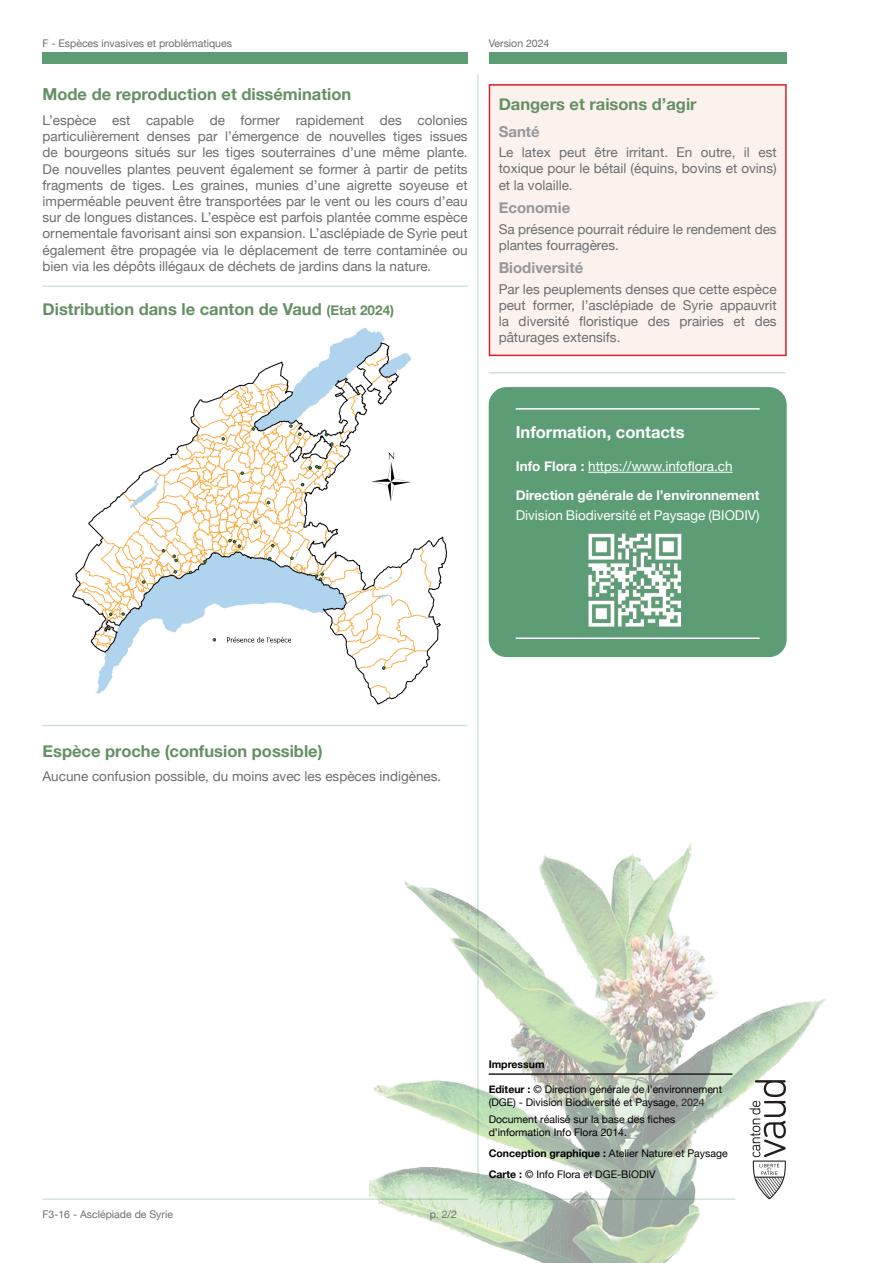
<style>
.page{position:relative;width:893px;height:1263px;background:#fff}
.page>*{position:absolute;margin:0;border:0;box-sizing:border-box;transform-origin:0 0}
.Titres_1_-_Verts{font:700 16.5px "Helvetica Neue";color:#649063}
.t1{font:700 16.5px "Helvetica Neue";color:#fff}
.Titre_2_-_Gris{font:700 15px "Helvetica Neue";color:#95979a}
.Contenu{font:13.5px/16.2px "Helvetica Neue";color:#6c6d70;text-align:justify}
.t2{font:700 13.5px/29px "Helvetica Neue";color:#fff}
.t3{font:13.5px "Helvetica Neue";color:#fff}
.t4{font:10.5px/12.6px "Helvetica Neue";color:#000001}
.t5{font:10.5px "Helvetica Neue";color:#6c6d70}
.t6{font:700 10.5px "Helvetica Neue";color:#000001}
.s1{font-size:13.5px}
.s2{font-weight:400}
.s3{font-weight:700}
.s4{color:#231f20}
</style>
<div class="page">
<img style="left:370px;top:842px;width:456px;height:421px">
<div style="left:42px;top:53px;width:426px;height:11px;background:#5c9d75"></div>
<div style="left:489px;top:53px;width:297px;height:11px;background:#5c9d75"></div>
<hr style="left:43px;top:1198px;width:425px;height:2px;background:#16743a">
<hr style="left:489px;top:1198px;width:246px;height:2px;background:#16743a">
<svg style="left:749px;top:1080px;width:37px;height:119px"></svg>
<div style="left:489px;top:388px;width:297px;height:268px;background:#5c9d75;border-radius:17px"></div>
<hr style="left:516px;top:637px;width:244px;height:2px;background:#fff">
<hr style="left:516px;top:408px;width:244px;height:2px;background:#fff">
<hr style="left:588px;top:472px;width:145px;height:1px;background:#fff">
<div style="left:489px;top:387px;width:298px;height:270px;border:2px solid #16743a;border-radius:17px"></div>
<hr style="left:489px;top:372px;width:297px;height:2px;background:#16743a">
<hr style="left:477px;top:74px;width:2px;height:1114px;background:#16743a">
<hr style="left:43px;top:285px;width:425px;height:2px;background:#16743a">
<img style="left:72px;top:328px;width:376px;height:377px">
<hr style="left:43px;top:725px;width:425px;height:1px;background:#16743a">
<div style="left:489px;top:85px;width:297px;height:270px;background:#fbf2ed"></div>
<div style="left:489px;top:84px;width:298px;height:272px;border:2px solid #d1232a"></div>
<div style="left:43px;top:326px;width:277px;height:32px;background:#fff"></div>
<hr style="left:489px;top:1073px;width:243px;height:2px;background:#231f20">
<img style="left:588px;top:533px;width:93px;height:94px">
<p class="t5" style="left:43px;top:37px;width:191px">F - Espèces invasives et problématiques</p>
<p class="t5" style="left:489px;top:37px;width:62px">Version 2024</p>
<p class="Titres_1_-_Verts" style="left:43px;top:84px;width:310px">Mode de reproduction et dissémination</p>
<p class="Contenu" style="left:43px;top:112px;width:427px">L’espèce est capable de former rapidement des colonies particulièrement denses par l’émergence de nouvelles tiges issues de bourgeons situés sur les tiges souterraines d’une même plante.<br>De nouvelles plantes peuvent également se former à partir de petits fragments de tiges. Les graines, munies d’une aigrette soyeuse et imperméable peuvent être transportées par le vent ou les cours d’eau sur de longues distances. L’espèce est parfois plantée comme espèce ornementale favorisant ainsi son expansion. L’asclépiade de Syrie peut également être propagée via le déplacement de terre contaminée ou bien via les dépôts illégaux de déchets de jardins dans la nature.</p>
<p class="Titres_1_-_Verts" style="left:43px;top:299px;width:353px">Distribution dans le canton de Vaud <span class="s1">(Etat 2024)</span></p>
<p class="Titres_1_-_Verts" style="left:499px;top:94px;width:199px">Dangers et raisons d’agir</p>
<p class="Titre_2_-_Gris" style="left:499px;top:122px;width:43px">Santé</p>
<p class="Contenu" style="left:499px;top:144px;width:279px">Le latex peut être irritant. En outre, il est toxique pour le bétail (équins, bovins et ovins) et la volaille.</p>
<p class="Titre_2_-_Gris" style="left:499px;top:198px;width:73px">Economie</p>
<p class="Contenu" style="left:499px;top:220px;width:279px">Sa présence pourrait réduire le rendement des plantes fourragères.</p>
<p class="Titre_2_-_Gris" style="left:499px;top:259px;width:86px">Biodiversité</p>
<p class="Contenu" style="left:499px;top:281px;width:279px">Par les peuplements denses que cette espèce peut former, l’asclépiade de Syrie appauvrit la diversité floristique des prairies et des pâturages extensifs.</p>
<p class="t1" style="left:516px;top:422px;width:170px">Information, contacts</p>
<p class="t2" style="left:516px;top:451px;width:245px">Info Flora : <span class="s2">https://www.infoflora.ch<br></span>Direction générale de l’environnement</p>
<p class="t3" style="left:516px;top:507px;width:245px">Division Biodiversité et Paysage (BIODIV)</p>
<p class="Titres_1_-_Verts" style="left:43px;top:740px;width:282px">Espèce proche (confusion possible)</p>
<p class="Contenu" style="left:43px;top:768px;width:400px">Aucune confusion possible, du moins avec les espèces indigènes.</p>
<p class="t5" style="left:43px;top:1208px;width:132px">F3-16 - Asclépiade de Syrie</p>
<p class="t5" style="left:430px;top:1208px;width:29px">p. 2/2</p>
<p class="t6" style="left:489px;top:1058px;width:57px">Impressum</p>
<p class="t4" style="left:489px;top:1083px;width:235px"><span class="s3">Editeur :</span> © Direction générale de l’environnement (DGE) - Division Biodiversité et Paysage<span class="s4">, 2024</span></p>
<p class="t4" style="left:489px;top:1113px;width:188px">Document réalisé sur la base des fiches d’information Info Flora 2014.</p>
<p class="t4" style="left:489px;top:1146px;width:240px"><span class="s3">Conception graphique :</span> Atelier Nature et Paysage</p>
<p class="t4" style="left:489px;top:1167px;width:168px"><span class="s3">Carte :</span> © Info Flora et DGE-BIODIV</p>
</div>
